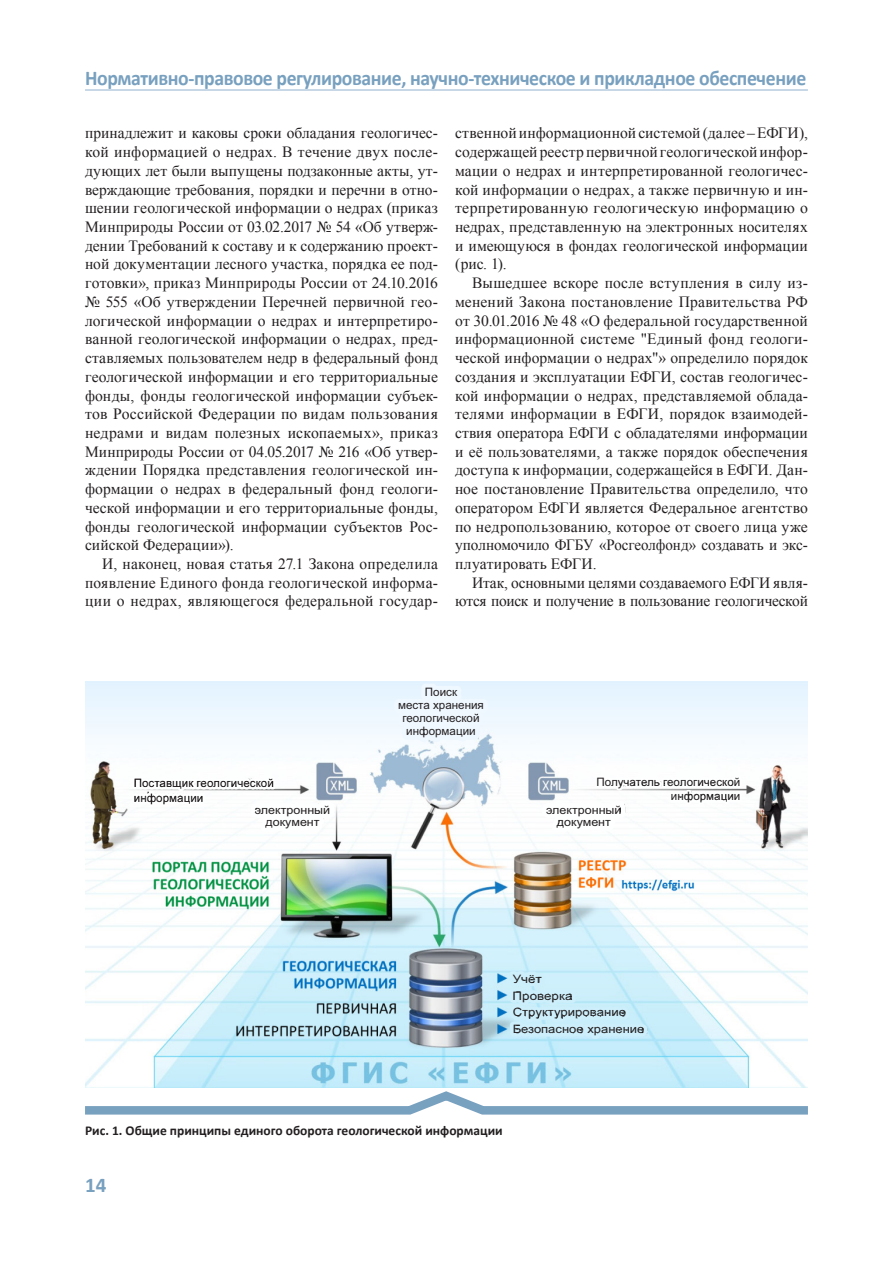
<style>
.page{position:relative;width:893px;height:1263px;background:#fff}
.page>*{position:absolute;margin:0;border:0;box-sizing:border-box;transform-origin:0 0}
.t1{font:700 21px "Calibri";letter-spacing:-.02em;color:#78a0bf;scale:.94 1}
.t2{font:700 21px "Calibri";letter-spacing:-.02em;color:#78a0bf}
.Основной_текст{font:15.6px/18.8px "Times New Roman";color:#231f20;text-align:justify}
.Анотация{font:700 13.5px "Calibri";color:#231f20}
.t3{font:11.55px/12.9px "Arial";color:#231f20;text-align:center}
.t4{font:11.55px/16.8px "Arial";color:#231f20;scale:1.15 1}
.t5{font:11.55px/12.9px "Arial";color:#231f20;text-align:center;scale:1.08 1}
</style>
<div class="page">
<hr style="left:85px;top:89px;width:723px;height:2px;background:#9fbad2">
<img style="left:85px;top:681px;width:723px;height:406px">
<svg style="left:394px;top:684px;width:94px;height:58px"></svg>
<svg style="left:132px;top:776px;width:202px;height:57px"></svg>
<svg style="left:542px;top:775px;width:200px;height:58px"></svg>
<svg style="left:508px;top:971px;width:140px;height:68px;background:#c8ebf7"></svg>
<svg style="left:85px;top:1087px;width:723px;height:28px"></svg>
<h1 class="t1" style="left:85px;top:65px;width:769px">Нормативно-правовое регулирование, научно-техническое и прикладное обеспечение</h1>
<p class="Основной_текст" style="left:85px;top:124px;width:354px">принадлежит и каковы сроки обладания геологичес&shy;кой информацией о недрах. В течение двух после&shy;дующих лет были выпущены подзаконные акты, ут&shy;верждающие требования, порядки и перечни в отно&shy;шении геологической информации о недрах (приказ Минприроды России от 03.02.2017 № 54 «Об утверж&shy;дении Требований к составу и к содержанию проект&shy;ной документации лесного участка, порядка ее под&shy;готовки», приказ Минприроды России от 24.10.2016 № 555 «Об утверждении Перечней первичной гео&shy;логической информации о недрах и интерпретиро&shy;ванной геологической информации о недрах, пред&shy;ставляемых пользователем недр в федеральный фонд геологической информации и его территориальные фонды, фонды геологической информации субъек&shy;тов Российской Федерации по видам пользования недрами и видам полезных ископаемых», приказ Минприроды России от 04.05.2017 № 216 «Об утвер&shy;ждении Порядка представления геологической ин&shy;формации о недрах в федеральный фонд геологи&shy;ческой информации и его территориальные фонды, фонды геологической информации субъектов Рос&shy;сийской Федерации»).</p>
<p class="Основной_текст" style="left:85px;top:554px;width:354px;text-indent:17px">И, наконец, новая статья 27.1 Закона определила появление Единого фонда геологической информа&shy;ции о недрах, являющегося федеральной государ-</p>
<p class="Основной_текст" style="left:455px;top:124px;width:354px">ственной информационной системой (далее – ЕФГИ), содержащей реестр первичной геологической инфор&shy;мации о недрах и интерпретированной геологичес&shy;кой информации о недрах, а также первичную и ин&shy;терпретированную геологическую информацию о недрах, представленную на электронных носителях и имеющуюся в фондах геологической информации (рис. 1).</p>
<p class="Основной_текст" style="left:455px;top:273px;width:354px;text-indent:17px">Вышедшее вскоре после вступления в силу из&shy;менений Закона постановление Правительства РФ от 30.01.2016 № 48 «О федеральной государственной информационной системе "Единый фонд геологи&shy;ческой информации о недрах"» определило порядок создания и эксплуатации ЕФГИ, состав геологичес&shy;кой информации о недрах, представляемой облада&shy;телями информации в ЕФГИ, порядок взаимодей&shy;ствия оператора ЕФГИ с обладателями информации и её пользователями, а также порядок обеспечения доступа к информации, содержащейся в ЕФГИ. Дан&shy;ное постановление Правительства определило, что оператором ЕФГИ является Федеральное агентство по недропользованию, которое от своего лица уже уполномочило ФГБУ «Росгеолфонд» создавать и экс&shy;плуатировать ЕФГИ.</p>
<p class="Основной_текст" style="left:455px;top:573px;width:354px;text-align:right">Итак, основными целями создаваемого ЕФГИ явля&shy;ются поиск и получение в пользование геологической</p>
<p class="t3" style="left:134px;top:776px;width:141px;line-height:14.5px;text-align:left">Поставщик геологической информации</p>
<p class="t5" style="left:255px;top:803px;width:71px">электронный документ</p>
<p class="t3" style="left:398px;top:686px;width:87px">Поиск<br>места хранения геологической информации</p>
<p class="t3" style="left:596px;top:775px;width:145px;line-height:14.5px;text-align:right">Получатель геологической информации</p>
<p class="t5" style="left:546px;top:803px;width:71px">электронный документ</p>
<p class="t4" style="left:513px;top:970px;width:116px">Учёт<br>Проверка<br>Структурирование<br>Безопасное хранение</p>
<p class="Анотация" style="left:85px;top:1122px;width:419px">Рис. 1. Общие принципы единого оборота геологической информации</p>
<h1 class="t2" style="left:85px;top:1171px;width:23px">14</h1>
</div>
